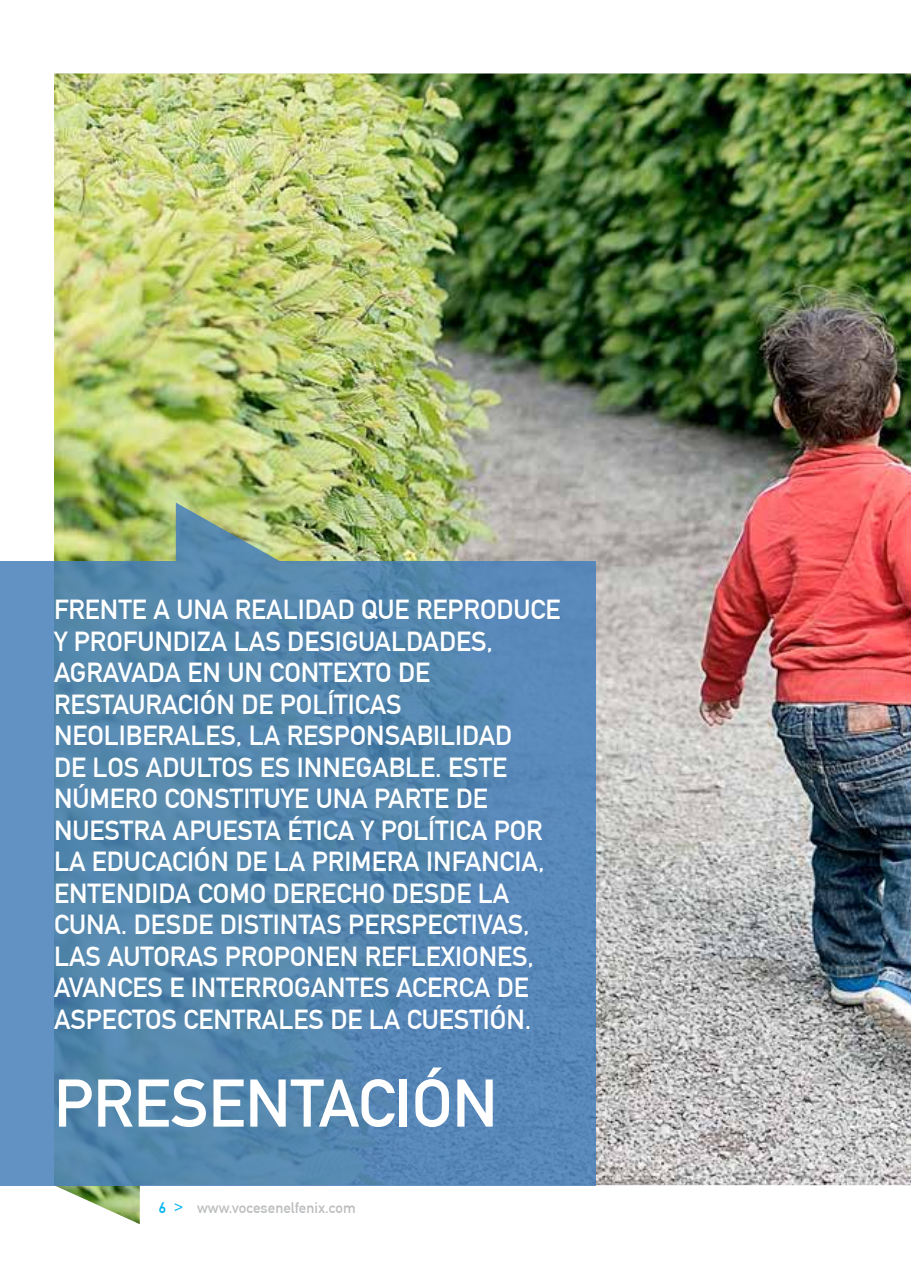
<style>
.page{position:relative;width:911px;height:1263px;background:#fff}
.page>*{position:absolute;margin:0;border:0;box-sizing:border-box;transform-origin:0 0}
.t1{font:66.3px "DIN1451 Mittelschrift";color:#fff}
.t2{font:27px/31.5px "DIN1451 Mittelschrift";color:#fff}
.t3{font:15px "DIN1451 Mittelschrift";color:#bcbec0}
.s1{color:#00b3f0}
</style>
<div class="page">
<img style="left:54px;top:74px;width:857px;height:1150px">
<svg style="left:0;top:561px;width:595px;height:624px;background:#5587b2"></svg>
<svg style="left:176px;top:503px;width:104px;height:58px;background:#87a895"></svg>
<p class="t2" style="left:54px;top:594px;width:508px">FRENTE A UNA REALIDAD QUE REPRODUCE Y PROFUNDIZA LAS DESIGUALDADES, AGRAVADA EN UN CONTEXTO DE RESTAURACIÓN DE POLÍTICAS NEOLIBERALES, LA RESPONSABILIDAD<br>DE LOS ADULTOS ES INNEGABLE. ESTE NÚMERO CONSTITUYE UNA PARTE DE NUESTRA APUESTA ÉTICA Y POLÍTICA POR LA EDUCACIÓN DE LA PRIMERA INFANCIA, ENTENDIDA COMO DERECHO DESDE LA CUNA. DESDE DISTINTAS PERSPECTIVAS, LAS AUTORAS PROPONEN REFLEXIONES, AVANCES E INTERROGANTES ACERCA DE ASPECTOS CENTRALES DE LA CUESTIÓN.</p>
<h1 class="t1" style="left:54px;top:1064px;width:445px">PRESENTACIÓN</h1>
<p class="t3" style="left:159px;top:1199px;width:199px"><span class="s1">6 &gt;</span> WWW.VOCESENELFENIX.COM</p>
</div>
